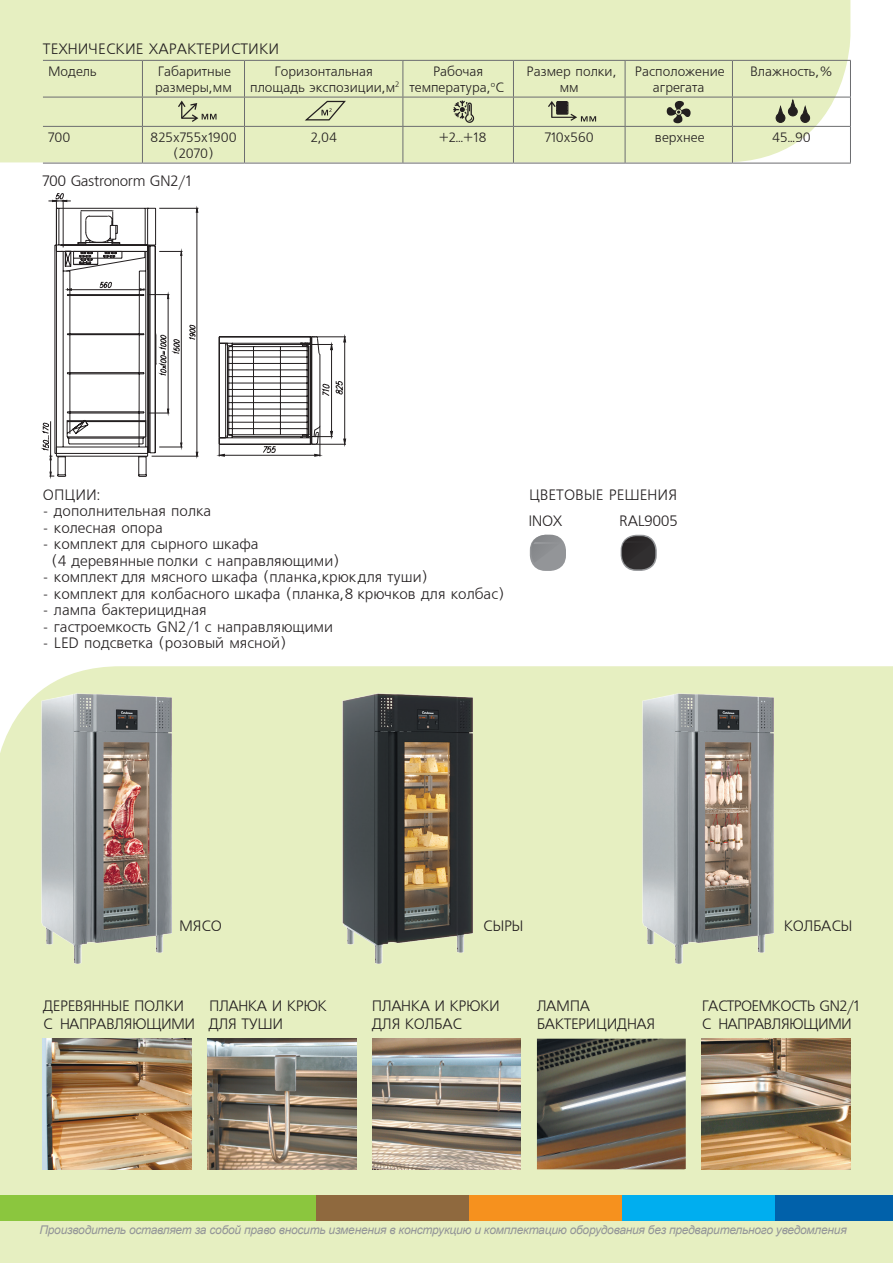
<style>
.page{position:relative;width:893px;height:1263px;background:#fff}
.page>*{position:absolute;margin:0;border:0;box-sizing:border-box;transform-origin:0 0}
.t1{font:15px/16.5px "Free Set";color:#231f20}
.t2{font:15px "Free Set";letter-spacing:-.03em;color:#231f20}
.t3{font:15px "Free Set";letter-spacing:-.05em;color:#231f20}
.t4{font:15px "Free Set";letter-spacing:-.04em;color:#231f20}
.t5{font:13.5px/16.2px "Free Set";color:#231f20;text-align:center}
.t6{font:italic 12px "Arial";letter-spacing:-.02em;color:#939598}
</style>
<div class="page">
<div style="left:0;top:0;width:850px;height:162px;background:#e6efc1"></div>
<div style="left:0;top:666px;width:893px;height:597px;background:#e6efc1"></div>
<hr style="left:43px;top:60px;width:99px;height:1px;background:#6c6d70">
<hr style="left:142px;top:60px;width:102px;height:1px;background:#6c6d70">
<hr style="left:142px;top:61px;width:1px;height:36px;background:#6c6d70">
<hr style="left:244px;top:60px;width:159px;height:1px;background:#6c6d70">
<hr style="left:244px;top:61px;width:1px;height:36px;background:#6c6d70">
<hr style="left:403px;top:60px;width:110px;height:1px;background:#6c6d70">
<hr style="left:402px;top:61px;width:1px;height:36px;background:#6c6d70">
<hr style="left:513px;top:60px;width:112px;height:1px;background:#6c6d70">
<hr style="left:513px;top:61px;width:1px;height:36px;background:#6c6d70">
<hr style="left:625px;top:60px;width:107px;height:1px;background:#6c6d70">
<hr style="left:625px;top:61px;width:1px;height:36px;background:#6c6d70">
<hr style="left:732px;top:60px;width:119px;height:1px;background:#6c6d70">
<hr style="left:732px;top:61px;width:1px;height:36px;background:#6c6d70">
<hr style="left:850px;top:61px;width:1px;height:36px;background:#6c6d70">
<hr style="left:43px;top:97px;width:99px;height:1px;background:#6c6d70">
<hr style="left:142px;top:97px;width:102px;height:1px;background:#6c6d70">
<svg style="left:142px;top:97px;width:1px;height:29px"></svg>
<hr style="left:244px;top:97px;width:159px;height:1px;background:#6c6d70">
<svg style="left:244px;top:97px;width:1px;height:29px"></svg>
<hr style="left:403px;top:97px;width:110px;height:1px;background:#6c6d70">
<svg style="left:402px;top:97px;width:1px;height:29px"></svg>
<hr style="left:513px;top:97px;width:112px;height:1px;background:#6c6d70">
<svg style="left:513px;top:97px;width:1px;height:29px"></svg>
<hr style="left:625px;top:97px;width:107px;height:1px;background:#6c6d70">
<hr style="left:732px;top:97px;width:119px;height:1px;background:#6c6d70">
<hr style="left:43px;top:126px;width:99px;height:1px;background:#6c6d70">
<hr style="left:142px;top:126px;width:102px;height:1px;background:#6c6d70">
<hr style="left:142px;top:127px;width:1px;height:36px;background:#6c6d70">
<hr style="left:244px;top:126px;width:159px;height:1px;background:#6c6d70">
<hr style="left:244px;top:127px;width:1px;height:36px;background:#6c6d70">
<hr style="left:403px;top:126px;width:110px;height:1px;background:#6c6d70">
<hr style="left:402px;top:127px;width:1px;height:36px;background:#6c6d70">
<hr style="left:513px;top:126px;width:112px;height:1px;background:#6c6d70">
<hr style="left:513px;top:127px;width:1px;height:36px;background:#6c6d70">
<hr style="left:625px;top:126px;width:107px;height:1px;background:#6c6d70">
<hr style="left:732px;top:126px;width:119px;height:1px;background:#6c6d70">
<svg style="left:625px;top:97px;width:1px;height:29px"></svg>
<svg style="left:732px;top:97px;width:1px;height:29px"></svg>
<svg style="left:850px;top:97px;width:1px;height:29px"></svg>
<hr style="left:625px;top:127px;width:1px;height:36px;background:#6c6d70">
<hr style="left:732px;top:127px;width:1px;height:36px;background:#6c6d70">
<hr style="left:850px;top:127px;width:1px;height:36px;background:#6c6d70">
<hr style="left:43px;top:163px;width:99px;height:1px;background:#6c6d70">
<hr style="left:142px;top:163px;width:102px;height:1px;background:#6c6d70">
<hr style="left:244px;top:163px;width:159px;height:1px;background:#6c6d70">
<hr style="left:403px;top:163px;width:110px;height:1px;background:#6c6d70">
<hr style="left:513px;top:163px;width:112px;height:1px;background:#6c6d70">
<hr style="left:625px;top:163px;width:107px;height:1px;background:#6c6d70">
<hr style="left:732px;top:163px;width:119px;height:1px;background:#6c6d70">
<img style="left:702px;top:1039px;width:148px;height:130px">
<img style="left:537px;top:1039px;width:149px;height:130px">
<img style="left:372px;top:1039px;width:149px;height:130px">
<img style="left:207px;top:1039px;width:149px;height:130px">
<img style="left:43px;top:1039px;width:148px;height:130px">
<div style="left:775px;top:1195px;width:118px;height:25px;background:#0161aa"></div>
<div style="left:622px;top:1195px;width:153px;height:25px;background:#00aeef"></div>
<div style="left:469px;top:1195px;width:153px;height:25px;background:#f6911e"></div>
<div style="left:315px;top:1195px;width:154px;height:25px;background:#8f693e"></div>
<div style="left:0;top:1195px;width:315px;height:25px;background:#8bc63e"></div>
<svg style="left:453px;top:101px;width:22px;height:23px"></svg>
<svg style="left:178px;top:101px;width:39px;height:21px"></svg>
<svg style="left:303px;top:100px;width:44px;height:21px"></svg>
<svg style="left:548px;top:101px;width:48px;height:21px"></svg>
<svg style="left:41px;top:193px;width:305px;height:286px"></svg>
<svg style="left:64px;top:251px;width:257px;height:205px"></svg>
<img style="left:42px;top:693px;width:130px;height:270px">
<img style="left:342px;top:693px;width:130px;height:270px">
<img style="left:643px;top:693px;width:130px;height:270px">
<svg style="left:667px;top:101px;width:24px;height:22px"></svg>
<div style="left:621px;top:535px;width:35px;height:35px;background:#312f30;border-radius:15px"></div>
<div style="left:621px;top:535px;width:36px;height:36px;border:2px solid #939598;border-radius:15px"></div>
<svg style="left:622px;top:536px;width:31px;height:28px"></svg>
<div style="left:531px;top:535px;width:34px;height:35px;background:#939598;border-radius:15px"></div>
<div style="left:530px;top:535px;width:36px;height:36px;border:2px solid #939598;border-radius:15px"></div>
<svg style="left:531px;top:535px;width:31px;height:28px"></svg>
<svg style="left:776px;top:100px;width:34px;height:22px"></svg>
<p class="t1" style="left:43px;top:41px;width:238px">ТЕХНИЧЕСКИЕ ХАРАКТЕРИСТИКИ</p>
<p class="t5" style="left:48px;top:64px;width:50px">Модель</p>
<p class="t5" style="left:155px;top:64px;width:78px;text-align:left">Габаритные размеры,мм</p>
<p class="t5" style="left:250px;top:64px;width:151px">Горизонтальная площадь экспозиции,м<sup>2</sup></p>
<p class="t5" style="left:409px;top:64px;width:96px">Рабочая температура, <sup>о</sup>С</p>
<p class="t5" style="left:527px;top:64px;width:91px">Размер полки, мм</p>
<p class="t5" style="left:635px;top:64px;width:91px">Расположение агрегата</p>
<p class="t5" style="left:750px;top:64px;width:84px">Влажность,%</p>
<p class="t5" style="left:48px;top:130px;width:24px">700</p>
<p class="t5" style="left:150px;top:130px;width:88px">825х755х1900 (2070)</p>
<p class="t5" style="left:311px;top:130px;width:28px">2,04</p>
<p class="t5" style="left:439px;top:130px;width:49px">+2…+18</p>
<p class="t5" style="left:545px;top:130px;width:51px">710х560</p>
<p class="t5" style="left:655px;top:130px;width:51px">верхнее</p>
<p class="t5" style="left:772px;top:130px;width:40px">45...90</p>
<p class="t2" style="left:43px;top:173px;width:150px">700 Gastronorm GN2/1</p>
<p class="t1" style="left:43px;top:487px;width:58px">ОПЦИИ:</p>
<p class="t1" style="left:529px;top:487px;width:150px">ЦВЕТОВЫЕ РЕШЕНИЯ</p>
<p class="t1" style="left:43px;top:503px;width:170px">- дополнительная полка</p>
<p class="t1" style="left:43px;top:520px;width:121px">- колесная опора</p>
<p class="t1" style="left:52px;top:536px;width:290px;text-indent:-9px">- комплект для сырного шкафа<br>(4 деревянные полки с направляющими)</p>
<p class="t1" style="left:43px;top:569px;width:386px">- комплект для мясного шкафа (планка,крюк для туши)</p>
<p class="t1" style="left:43px;top:586px;width:463px">- комплект для колбасного шкафа (планка,8 крючков для колбас)</p>
<p class="t1" style="left:43px;top:602px;width:165px">- лампа бактерицидная</p>
<p class="t1" style="left:43px;top:619px;width:292px">- гастроемкость GN2/1 с направляющими</p>
<p class="t1" style="left:43px;top:635px;width:245px">- LED подсветка (розовый мясной)</p>
<p class="t1" style="left:528px;top:513px;width:36px">INOX</p>
<p class="t2" style="left:619px;top:513px;width:60px">RAL9005</p>
<p class="t1" style="left:179px;top:918px;width:44px">МЯСО</p>
<p class="t1" style="left:483px;top:918px;width:42px">СЫРЫ</p>
<p class="t2" style="left:784px;top:918px;width:70px">КОЛБАСЫ</p>
<p class="t2" style="left:43px;top:998px;width:143px">ДЕРЕВЯННЫЕ ПОЛКИ</p>
<p class="t2" style="left:209px;top:998px;width:119px">ПЛАНКА И КРЮК</p>
<p class="t2" style="left:372px;top:998px;width:130px">ПЛАНКА И КРЮКИ</p>
<p class="t1" style="left:537px;top:999px;width:55px">ЛАМПА</p>
<p class="t3" style="left:702px;top:998px;width:159px">ГАСТРОЕМКОСТЬ GN2/1</p>
<p class="t4" style="left:43px;top:1016px;width:242px">С НАПРАВЛЯЮЩИМИ ДЛЯ ТУШИ</p>
<p class="t2" style="left:372px;top:1016px;width:92px">ДЛЯ КОЛБАС</p>
<p class="t2" style="left:537px;top:1016px;width:120px">БАКТЕРИЦИДНАЯ</p>
<p class="t3" style="left:702px;top:1016px;width:152px">С НАПРАВЛЯЮЩИМИ</p>
<p class="t6" style="left:39px;top:1222px;width:809px">Производитель оставляет за собой право вносить изменения в конструкцию и комплектацию оборудования без предварительного уведомления</p>
</div>
